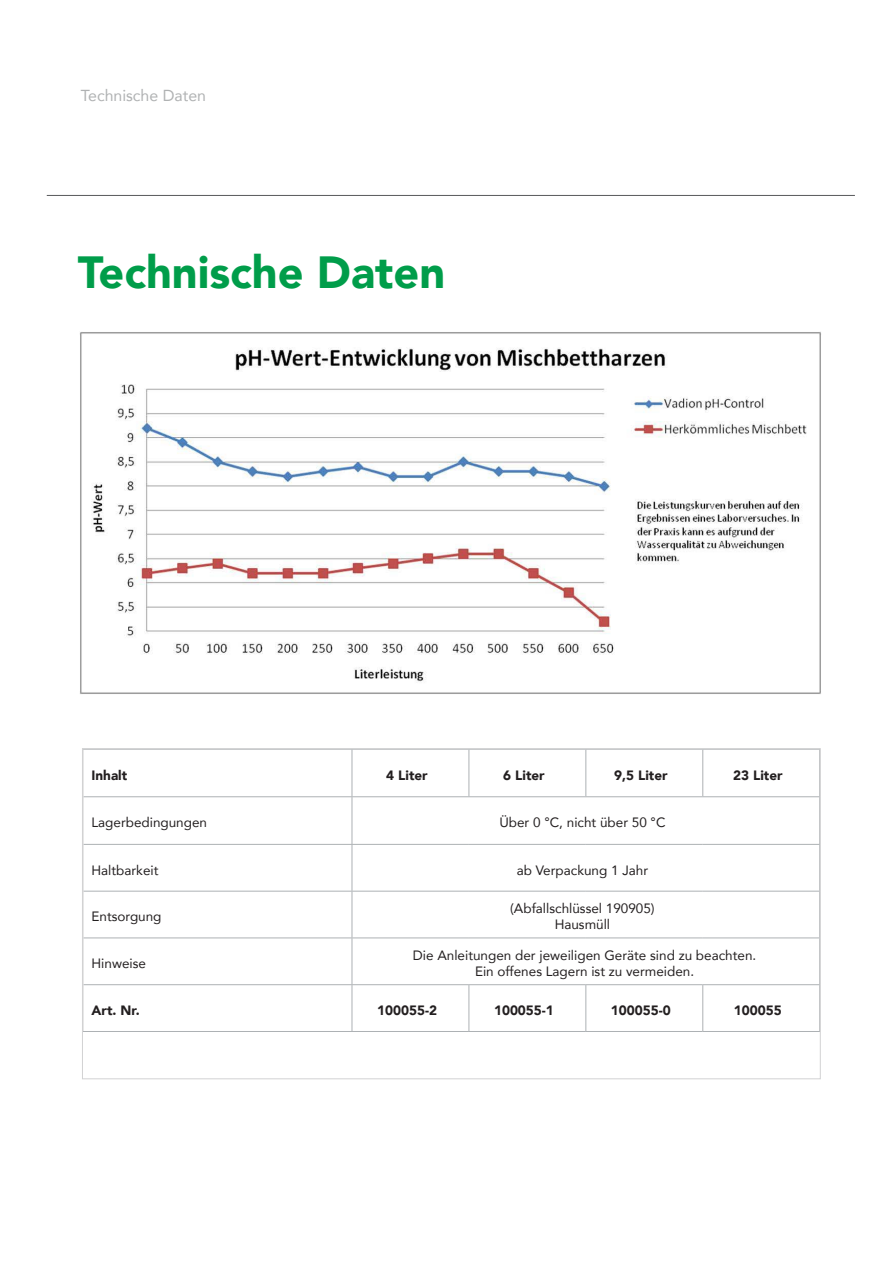
<style>
.page{position:relative;width:893px;height:1263px;background:#fff}
.page>*{position:absolute;margin:0;border:0;box-sizing:border-box;transform-origin:0 0}
.t1{font:900 45px "Avenir";color:#009d4a}
.t2{font:15.9px "Avenir";color:#b0b2b3}
.t3{font:13.5px/16.2px "Avenir";color:#231f20;text-align:center}
.t4{font:900 13.5px "Avenir";color:#231f20}
</style>
<div class="page">
<hr style="left:47px;top:195px;width:808px;height:1px;background:#57585a">
<img style="left:80px;top:332px;width:741px;height:362px">
<hr style="left:352px;top:749px;width:1px;height:47px;background:#adb1b4">
<hr style="left:469px;top:749px;width:1px;height:47px;background:#adb1b4">
<hr style="left:585px;top:749px;width:1px;height:47px;background:#adb1b4">
<hr style="left:702px;top:749px;width:1px;height:47px;background:#adb1b4">
<hr style="left:83px;top:796px;width:269px;height:1px;background:#adb1b4">
<hr style="left:352px;top:796px;width:117px;height:1px;background:#adb1b4">
<hr style="left:352px;top:797px;width:1px;height:47px;background:#adb1b4">
<hr style="left:469px;top:796px;width:117px;height:1px;background:#adb1b4">
<hr style="left:586px;top:796px;width:117px;height:1px;background:#adb1b4">
<hr style="left:703px;top:796px;width:117px;height:1px;background:#adb1b4">
<hr style="left:83px;top:844px;width:269px;height:1px;background:#adb1b4">
<hr style="left:352px;top:844px;width:117px;height:1px;background:#adb1b4">
<hr style="left:352px;top:845px;width:1px;height:46px;background:#adb1b4">
<hr style="left:469px;top:844px;width:117px;height:1px;background:#adb1b4">
<hr style="left:586px;top:844px;width:117px;height:1px;background:#adb1b4">
<hr style="left:703px;top:844px;width:117px;height:1px;background:#adb1b4">
<hr style="left:83px;top:891px;width:269px;height:1px;background:#adb1b4">
<hr style="left:352px;top:891px;width:117px;height:1px;background:#adb1b4">
<hr style="left:352px;top:891px;width:1px;height:46px;background:#adb1b4">
<hr style="left:469px;top:891px;width:117px;height:1px;background:#adb1b4">
<hr style="left:586px;top:891px;width:117px;height:1px;background:#adb1b4">
<hr style="left:703px;top:891px;width:117px;height:1px;background:#adb1b4">
<hr style="left:83px;top:937px;width:269px;height:1px;background:#adb1b4">
<hr style="left:352px;top:937px;width:117px;height:1px;background:#adb1b4">
<hr style="left:352px;top:938px;width:1px;height:46px;background:#adb1b4">
<hr style="left:469px;top:937px;width:117px;height:1px;background:#adb1b4">
<hr style="left:586px;top:937px;width:117px;height:1px;background:#adb1b4">
<hr style="left:703px;top:937px;width:117px;height:1px;background:#adb1b4">
<hr style="left:83px;top:984px;width:269px;height:1px;background:#adb1b4">
<hr style="left:352px;top:984px;width:117px;height:1px;background:#adb1b4">
<hr style="left:352px;top:985px;width:1px;height:46px;background:#adb1b4">
<hr style="left:469px;top:984px;width:117px;height:1px;background:#adb1b4">
<hr style="left:469px;top:985px;width:1px;height:46px;background:#adb1b4">
<hr style="left:586px;top:984px;width:117px;height:1px;background:#adb1b4">
<hr style="left:585px;top:985px;width:1px;height:46px;background:#adb1b4">
<hr style="left:703px;top:984px;width:117px;height:1px;background:#adb1b4">
<hr style="left:702px;top:985px;width:1px;height:46px;background:#adb1b4">
<hr style="left:83px;top:1031px;width:269px;height:1px;background:#adb1b4">
<hr style="left:352px;top:1031px;width:117px;height:1px;background:#adb1b4">
<hr style="left:469px;top:1031px;width:117px;height:1px;background:#adb1b4">
<hr style="left:586px;top:1031px;width:117px;height:1px;background:#adb1b4">
<hr style="left:703px;top:1031px;width:117px;height:1px;background:#adb1b4">
<p class="t2" style="left:81px;top:83px;width:127px">Technische Daten</p>
<h1 class="t1" style="left:78px;top:234px;width:369px">Technische Daten</h1>
<p class="t4" style="left:92px;top:763px;width:37px">Inhalt</p>
<p class="t4" style="left:386px;top:763px;width:43px">4 Liter</p>
<p class="t4" style="left:503px;top:763px;width:43px">6 Liter</p>
<p class="t4" style="left:614px;top:763px;width:55px">9,5 Liter</p>
<p class="t4" style="left:733px;top:763px;width:51px">23 Liter</p>
<p class="t3" style="left:91px;top:814px;width:117px">Lagerbedingungen</p>
<p class="t3" style="left:499px;top:814px;width:168px">Über 0 °C, nicht über 50 °C</p>
<p class="t3" style="left:91px;top:861px;width:69px">Haltbarkeit</p>
<p class="t3" style="left:517px;top:861px;width:133px">ab Verpackung 1 Jahr</p>
<p class="t3" style="left:91px;top:908px;width:72px">Entsorgung</p>
<p class="t3" style="left:510px;top:900px;width:146px">(Abfallschlüssel 190905)<br>Hausmüll</p>
<p class="t3" style="left:91px;top:955px;width:56px">Hinweise</p>
<p class="t3" style="left:413px;top:947px;width:345px">Die Anleitungen der jeweiligen Geräte sind zu beachten.<br>Ein offenes Lagern ist zu vermeiden.</p>
<p class="t4" style="left:91px;top:998px;width:50px">Art. Nr.</p>
<p class="t4" style="left:377px;top:998px;width:61px">100055-2</p>
<p class="t4" style="left:494px;top:998px;width:61px">100055-1</p>
<p class="t4" style="left:611px;top:998px;width:61px">100055-0</p>
<p class="t4" style="left:734px;top:998px;width:49px">100055</p>
</div>
